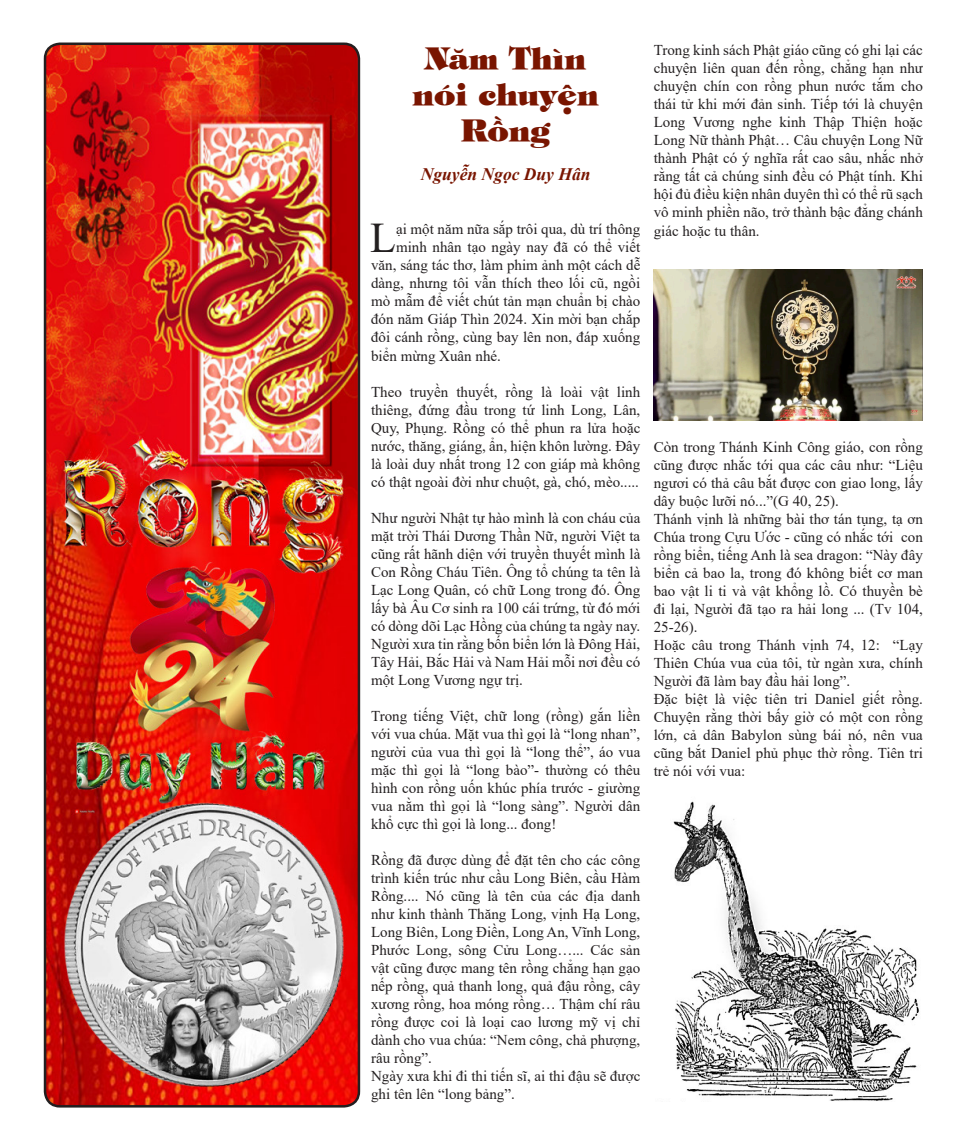
<style>
.page{position:relative;width:968px;height:1148px;background:#fff}
.page>*{position:absolute;margin:0;border:0;box-sizing:border-box;transform-origin:0 0}
.Tho_Text_2-Amazone{font:42.12px "Times New Roman";color:#231f20}
.Tho_Text_2-Amazone-2{font:30px/36px "UVN Bach Tuyet Nang";color:#791500;text-align:center}
.Tho_Text_2-Amazone-3{font:italic 700 17.5px "Times New Roman";color:#791500}
.Tho_Text_2-Amazone-4{font:15px/18px "Times New Roman";color:#231f20;text-align:justify}
</style>
<div class="page">
<img style="left:45px;top:45px;width:314px;height:1061px">
<div style="left:44px;top:42px;width:316px;height:1065px;border:2px solid #231f20;border-radius:15px"></div>
<img style="left:673px;top:801px;width:246px;height:300px">
<img style="left:653px;top:270px;width:269px;height:150px">
<p class="Tho_Text_2-Amazone-2" style="left:425px;top:40px;width:162px">Năm Thìn</p>
<p class="Tho_Text_2-Amazone-2" style="left:412px;top:76px;width:188px">nói chuyện<br>Rồng</p>
<p class="Tho_Text_2-Amazone-3" style="left:421px;top:162px;width:171px">Nguyễn Ngọc Duy Hân</p>
<p class="Tho_Text_2-Amazone" style="left:370px;top:209px;width:27px">L</p>
<p class="Tho_Text_2-Amazone-4" style="left:396px;top:220px;width:246px">ại một năm nữa sắp trôi qua, dù trí thông</p>
<p class="Tho_Text_2-Amazone-4" style="left:396px;top:238px;width:246px">minh nhân tạo ngày nay đã có thể viết</p>
<p class="Tho_Text_2-Amazone-4" style="left:371px;top:256px;width:271px">văn, sáng tác thơ, làm phim ảnh một cách dễ</p>
<p class="Tho_Text_2-Amazone-4" style="left:371px;top:274px;width:271px">dàng, nhưng tôi vẫn thích theo lối cũ, ngồi</p>
<p class="Tho_Text_2-Amazone-4" style="left:371px;top:292px;width:271px">mò mẫm để viết chút tản mạn chuẩn bị chào</p>
<p class="Tho_Text_2-Amazone-4" style="left:371px;top:310px;width:271px">đón năm Giáp Thìn 2024. Xin mời bạn chắp</p>
<p class="Tho_Text_2-Amazone-4" style="left:371px;top:328px;width:271px">đôi cánh rồng, cùng bay lên non, đáp xuống</p>
<p class="Tho_Text_2-Amazone-4" style="left:371px;top:346px;width:131px">biển mừng Xuân nhé.</p>
<p class="Tho_Text_2-Amazone-4" style="left:371px;top:382px;width:271px">Theo truyền thuyết, rồng là loài vật linh thiêng, đứng đầu trong tứ linh Long, Lân, Quy, Phụng. Rồng có thể phun ra lửa hoặc nước, thăng, giáng, ẩn, hiện khôn lường. Đây là loài duy nhất trong 12 con giáp mà không có thật ngoài đời như chuột, gà, chó, mèo.....</p>
<p class="Tho_Text_2-Amazone-4" style="left:371px;top:508px;width:271px">Như người Nhật tự hào mình là con cháu của mặt trời Thái Dương Thần Nữ, người Việt ta cũng rất hãnh diện với truyền thuyết mình là Con Rồng Cháu Tiên. Ông tổ chúng ta tên là Lạc Long Quân, có chữ Long trong đó. Ông lấy bà Âu Cơ sinh ra 100 cái trứng, từ đó mới có dòng dõi Lạc Hồng của chúng ta ngày nay.</p>
<p class="Tho_Text_2-Amazone-4" style="left:371px;top:634px;width:271px">Người xưa tin rằng bốn biển lớn là Ðông Hải, Tây Hải, Bắc Hải và Nam Hải mỗi nơi đều có một Long Vương ngự trị.</p>
<p class="Tho_Text_2-Amazone-4" style="left:371px;top:706px;width:271px">Trong tiếng Việt, chữ long (rồng) gắn liền với vua chúa. Mặt vua thì gọi là “long nhan”, người của vua thì gọi là “long thể”, áo vua mặc thì gọi là “long bào”- thường có thêu hình con rồng uốn khúc phía trước - giường vua nằm thì gọi là “long sàng”. Người dân khổ cực thì gọi là long... đong!</p>
<p class="Tho_Text_2-Amazone-4" style="left:371px;top:850px;width:271px">Rồng đã được dùng để đặt tên cho các công trình kiến trúc như cầu Long Biên, cầu Hàm Rồng.... Nó cũng là tên của các địa danh như kinh thành Thăng Long, vịnh Hạ Long, Long Biên, Long Điền, Long An, Vĩnh Long, Phước Long, sông Cửu Long…... Các sản vật cũng được mang tên rồng chẳng hạn gạo nếp rồng, quả thanh long, quả đậu rồng, cây xương rồng, hoa móng rồng… Thậm chí râu rồng được coi là loại cao lương mỹ vị chỉ dành cho vua chúa: “Nem công, chả phượng, râu rồng”.</p>
<p class="Tho_Text_2-Amazone-4" style="left:371px;top:1066px;width:271px">Ngày xưa khi đi thi tiến sĩ, ai thi đậu sẽ được ghi tên lên “long bảng”.</p>
<p class="Tho_Text_2-Amazone-4" style="left:653px;top:41px;width:271px">Trong kinh sách Phật giáo cũng có ghi lại các chuyện liên quan đến rồng, chẳng hạn như chuyện chín con rồng phun nước tắm cho thái tử khi mới đản sinh. Tiếp tới là chuyện Long Vương nghe kinh Thập Thiện hoặc Long Nữ thành Phật… Câu chuyện Long Nữ thành Phật có ý nghĩa rất cao sâu, nhắc nhở rằng tất cả chúng sinh đều có Phật tính. Khi hội đủ điều kiện nhân duyên thì có thể rũ sạch vô minh phiền não, trở thành bậc đẳng chánh giác hoặc tu thân.</p>
<p class="Tho_Text_2-Amazone-4" style="left:653px;top:437px;width:271px">Còn trong Thánh Kinh Công giáo, con rồng cũng được nhắc tới qua các câu như: “Liệu ngươi có thả câu bắt được con giao long, lấy dây buộc lưỡi nó...”(G 40, 25).</p>
<p class="Tho_Text_2-Amazone-4" style="left:653px;top:509px;width:271px">Thánh vịnh là những bài thơ tán tụng, tạ ơn Chúa trong Cựu Ước - cũng có nhắc tới con rồng biển, tiếng Anh là sea dragon: “Này đây biển cả bao la, trong đó không biết cơ man bao vật li ti và vật khổng lồ. Có thuyền bè đi lại, Người đã tạo ra hải long ... (Tv 104, 25-26).</p>
<p class="Tho_Text_2-Amazone-4" style="left:653px;top:635px;width:271px">Hoặc câu trong Thánh vịnh 74, 12: “Lạy Thiên Chúa vua của tôi, từ ngàn xưa, chính Người đã làm bay đầu hải long”.</p>
<p class="Tho_Text_2-Amazone-4" style="left:653px;top:689px;width:271px">Đặc biệt là việc tiên tri Daniel giết rồng.<br>Chuyện rằng thời bấy giờ có một con rồng lớn, cả dân Babylon sùng bái nó, nên vua cũng bắt Daniel phủ phục thờ rồng. Tiên tri trẻ nói với vua:</p>
</div>
